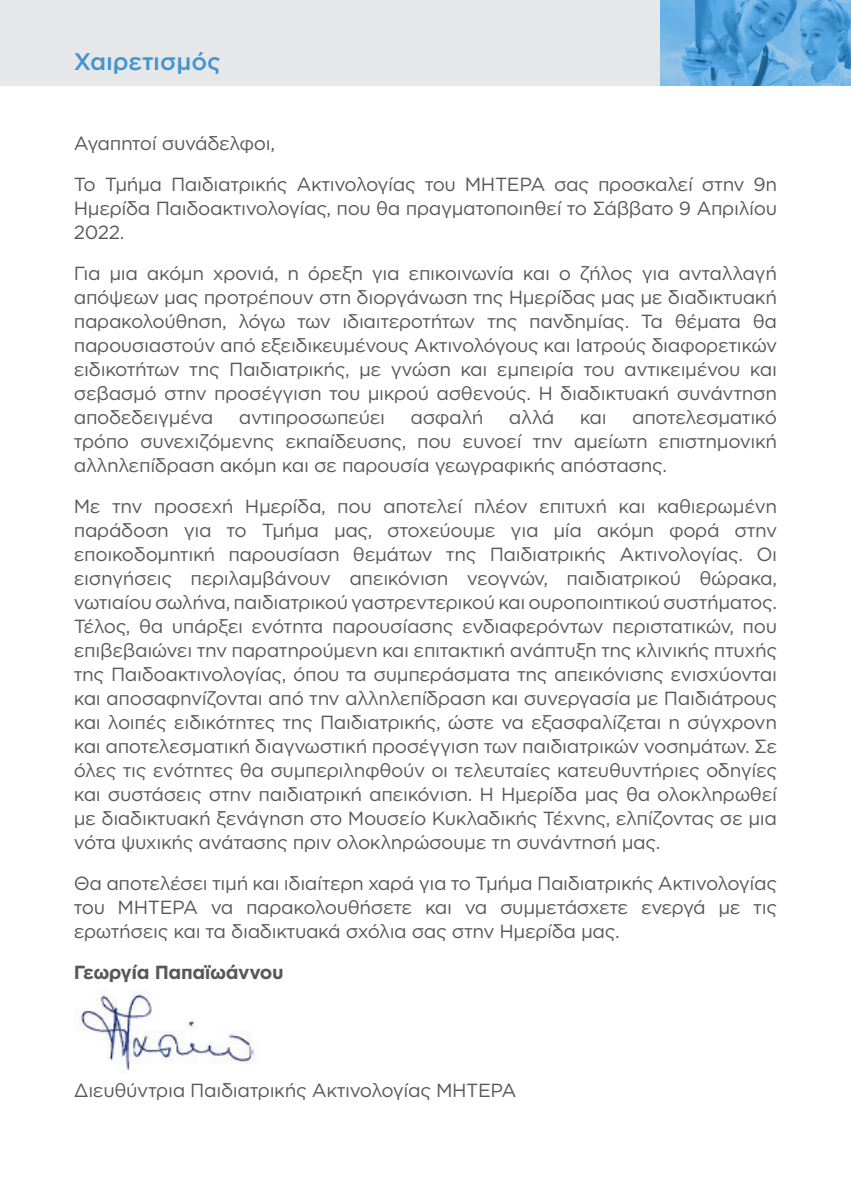
<style>
.page{position:relative;width:851px;height:1191px;background:#fff}
.page>*{position:absolute;margin:0;border:0;box-sizing:border-box;transform-origin:0 0}
.t1{font:500 24px "Gotham Greek";color:#4194d0}
.t2{font:19px/24px "Gotham Greek";letter-spacing:-.02em;color:#57585a;text-align:justify}
.t3{font:700 19px "Gotham Greek";letter-spacing:-.02em;color:#57585a}
</style>
<div class="page">
<div style="left:0;top:0;width:850px;height:85px;background:#e6e7e9"></div>
<img style="left:76px;top:989px;width:181px;height:82px">
<img style="left:660px;top:0;width:190px;height:85px">
<p class="t1" style="left:74px;top:48px;width:149px">Χαιρετισμός</p>
<p class="t2" style="left:74px;top:122px;width:704px;line-height:41px">Αγαπητοί συνάδελφοι,<br>Το Τμήμα Παιδιατρικής Ακτινολογίας του ΜΗΤΕΡΑ σας προσκαλεί στην 9η</p>
<p class="t2" style="left:74px;top:196px;width:704px">Ημερίδα Παιδοακτινολογίας, που θα πραγματοποιηθεί το Σάββατο 9 Απριλίου<br>2022.</p>
<p class="t2" style="left:74px;top:261px;width:704px">Για μια ακόμη χρονιά, η όρεξη για επικοινωνία και ο ζήλος για ανταλλαγή απόψεων μας προτρέπουν στη διοργάνωση της Ημερίδας μας με διαδικτυακή παρακολούθηση, λόγω των ιδιαιτεροτήτων της πανδημίας. Τα θέματα θα παρουσιαστούν από εξειδικευμένους Ακτινολόγους και Ιατρούς διαφορετικών ειδικοτήτων της Παιδιατρικής, με γνώση και εμπειρία του αντικειμένου και σεβασμό στην προσέγγιση του μικρού ασθενούς. Η διαδικτυακή συνάντηση αποδεδειγμένα</p>
<p class="t2" style="left:74px;top:405px;width:704px;text-indent:558px">αποτελεσματικό τρόπο συνεχιζόμενης εκπαίδευσης, που ευνοεί την αμείωτη επιστημονική αλληλεπίδραση ακόμη και σε παρουσία γεωγραφικής απόστασης.</p>
<p class="t2" style="left:74px;top:494px;width:704px">Με την προσεχή Ημερίδα, που αποτελεί πλέον επιτυχή και καθιερωμένη παράδοση για το Τμήμα μας, στοχεύουμε για μία ακόμη φορά στην εποικοδομητική παρουσίαση θεμάτων της Παιδιατρικής Ακτινολογίας. Οι εισηγήσεις περιλαμβάνουν απεικόνιση νεογνών, παιδιατρικού θώρακα, νωτιαίου σωλήνα, παιδιατρικού γαστρεντερικού και ουροποιητικού συστήματος.<br>Τέλος, θα υπάρξει ενότητα παρουσίασης ενδιαφερόντων περιστατικών, που επιβεβαιώνει την παρατηρούμενη και επιτακτική ανάπτυξη της κλινικής πτυχής της Παιδοακτινολογίας, όπου τα συμπεράσματα της απεικόνισης ενισχύονται και αποσαφηνίζονται από την αλληλεπίδραση και συνεργασία με Παιδιάτρους και λοιπές ειδικότητες της Παιδιατρικής, ώστε να εξασφαλίζεται η σύγχρονη και αποτελεσματική διαγνωστική προσέγγιση των παιδιατρικών νοσημάτων. Σε όλες τις ενότητες θα συμπεριληφθούν οι τελευταίες κατευθυντήριες οδηγίες και συστάσεις στην παιδιατρική απεικόνιση. Η Ημερίδα μας θα ολοκληρωθεί με διαδικτυακή ξενάγηση στο Μουσείο Κυκλαδικής Τέχνης, ελπίζοντας σε μια νότα ψυχικής ανάτασης πριν ολοκληρώσουμε τη συνάντησή μας.</p>
<p class="t2" style="left:74px;top:871px;width:704px">Θα αποτελέσει τιμή και ιδιαίτερη χαρά για το Τμήμα Παιδιατρικής Ακτινολογίας του ΜΗΤΕΡΑ να παρακολουθήσετε και να συμμετάσχετε ενεργά με τις ερωτήσεις και τα διαδικτυακά σχόλια σας στην Ημερίδα μας.</p>
<p class="t3" style="left:74px;top:961px;width:211px">Γεωργία Παπαϊωάννου</p>
<p class="t2" style="left:239px;top:405px;width:148px">αντιπροσωπεύει</p>
<p class="t2" style="left:410px;top:405px;width:75px">ασφαλή</p>
<p class="t2" style="left:509px;top:405px;width:47px">αλλά</p>
<p class="t2" style="left:579px;top:405px;width:29px">και</p>
<p class="t2" style="left:74px;top:1078px;width:444px">Διευθύντρια Παιδιατρικής Ακτινολογίας ΜΗΤΕΡΑ</p>
</div>
